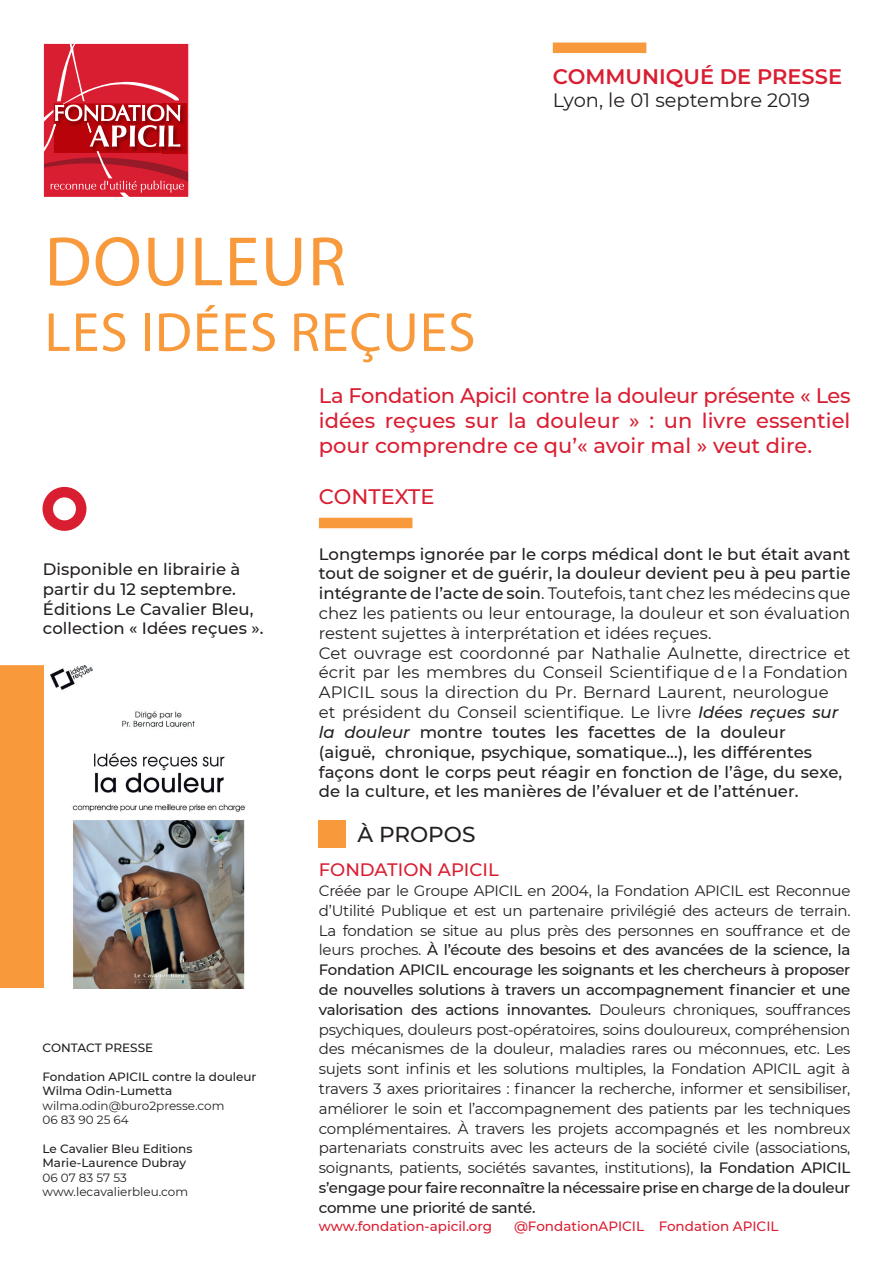
<style>
.page{position:relative;width:893px;height:1263px;background:#fff}
.page>*{position:absolute;margin:0;border:0;box-sizing:border-box;transform-origin:0 0}
.t1{font:70.5px "Myriad Pro";letter-spacing:.02em;color:#f8993b}
.t2{font:55.5px "Myriad Pro";letter-spacing:.02em;color:#f8993b}
.t3{font:500 21.6px "Montserrat";color:#231f20}
.t4{font:500 21px/25.2px "Montserrat";color:#da1e32;text-align:justify}
.t5{font:600 21px "Montserrat";color:#da1e32}
.t6{font:19.5px "Montserrat";color:#231f20}
.t7{font:500 18px "Montserrat";color:#da1e32}
.t8{font:16.5px/19.8px "Montserrat";color:#231f20}
.t9{font:500 16.5px/19.8px "Montserrat";color:#231f20}
.t10{font:15px/19.8px "Montserrat";letter-spacing:-.02em;color:#231f20;text-align:justify}
.t11{font:500 13.5px "Montserrat";color:#da1e32}
.t12{font:500 12px/14.4px "Montserrat";color:#231f20}
.t13{font:12px/14.4px "Montserrat";color:#231f20}
.s1{font-weight:500}
.s2{font-weight:500;font-style:italic}
</style>
<div class="page">
<img style="left:50px;top:665px;width:195px;height:323px">
<svg style="left:45px;top:45px;width:143px;height:151px;background:#d03240"></svg>
<div style="left:43px;top:43px;width:147px;height:155px;border:1px solid #fff"></div>
<div style="left:553px;top:43px;width:93px;height:10px;background:#f8993b"></div>
<div style="left:319px;top:518px;width:93px;height:10px;background:#f8993b"></div>
<div style="left:43px;top:487px;width:43px;height:44px;border:10px solid #da1e32;border-radius:50%"></div>
<div style="left:0;top:665px;width:44px;height:323px;background:#f8993b"></div>
<div style="left:319px;top:820px;width:27px;height:28px;background:#f8993b"></div>
<h1 class="t1" style="left:45px;top:218px;width:303px">DOULEUR</h1>
<h2 class="t2" style="left:45px;top:298px;width:432px">LES IDÉES REÇUES</h2>
<h3 class="t5" style="left:553px;top:61px;width:291px">COMMUNIQUÉ DE PRESSE</h3>
<h3 class="t6" style="left:553px;top:87px;width:259px">Lyon, le 01 septembre 2019</h3>
<p class="t9" style="left:43px;top:559px;width:222px">Disponible en librairie à partir du 12 septembre.<br>Éditions Le Cavalier Bleu, collection « Idées reçues ».</p>
<p class="t12" style="left:43px;top:1040px;width:112px">CONTACT PRESSE</p>
<p class="t12" style="left:43px;top:1069px;width:216px">Fondation APICIL contre la douleur<br>Wilma Odin-Lumetta</p>
<p class="t13" style="left:43px;top:1097px;width:183px">wilma.odin@buro2presse.com<br>06 83 90 25 64</p>
<p class="t12" style="left:43px;top:1141px;width:151px">Le Cavalier Bleu Editions<br>Marie-Laurence Dubray</p>
<p class="t13" style="left:43px;top:1169px;width:147px">06 07 83 57 53 www.lecavalierbleu.com</p>
<h3 class="t4" style="left:319px;top:382px;width:533px">La Fondation Apicil contre la douleur présente « Les idées reçues sur la douleur » : un livre essentiel pour comprendre ce qu’« avoir mal » veut dire.</h3>
<h3 class="t4" style="left:319px;top:483px;width:117px">CONTEXTE</h3>
<p class="t8" style="left:319px;top:543px;width:533px"><span class="s1">Longtemps ignorée par le corps médical dont le but était avant tout de soigner et de guérir, la douleur devient peu à peu partie intégrante de l’acte de soin</span>. Toutefois, tant chez les médecins que chez les patients ou leur entourage, la douleur et son évaluation restent sujettes à interprétation et idées reçues.<br>Cet ouvrage est coordonné par Nathalie Aulnette, directrice et écrit par les membres du Conseil Scientifique d e l a Fondation APICIL sous la direction du Pr. Bernard Laurent, neurologue<br>et président du Conseil scientifique. Le livre <span class="s2">Idées reçues sur la douleur</span> <span class="s1">montre toutes les facettes de la douleur<br>(aiguë, chronique, psychique, somatique...), les différentes façons dont le corps peut réagir en fonction de l’âge, du sexe, de la culture, et les manières de l’évaluer et de l’atténuer.</span></p>
<h3 class="t3" style="left:357px;top:819px;width:120px">À PROPOS</h3>
<p class="t7" style="left:319px;top:857px;width:181px">FONDATION APICIL</p>
<p class="t10" style="left:319px;top:880px;width:533px">Créée par le Groupe APICIL en 2004, la Fondation APICIL est Reconnue d’Utilité Publique et est un partenaire privilégié des acteurs de terrain.<br>La fondation se situe au plus près des personnes en souffrance et de leurs proches. <span class="s1">À l’écoute des besoins et des avancées de la science, la Fondation APICIL encourage les soignants et les chercheurs à proposer de nouvelles solutions à travers un accompagnement financier et une valorisation des actions innovantes.</span> Douleurs chroniques, souffrances psychiques, douleurs post-opératoires, soins douloureux, compréhension des mécanismes de la douleur, maladies rares ou méconnues, etc. Les sujets sont infinis et les solutions multiples, la Fondation APICIL agit à travers 3 axes prioritaires : financer la recherche, informer et sensibiliser, améliorer le soin et l’accompagnement des patients par les techniques complémentaires. À travers les projets accompagnés et les nombreux partenariats construits avec les acteurs de la société civile (associations, soignants, patients, sociétés savantes, institutions), <span class="s1">la Fondation APICIL s’engage pour faire reconnaître la nécessaire prise en charge de la douleur comme une priorité de santé.</span></p>
<p class="t11" style="left:319px;top:1216px;width:175px">www.fondation-apicil.org</p>
<p class="t11" style="left:514px;top:1216px;width:266px">@FondationAPICIL Fondation APICIL</p>
</div>
